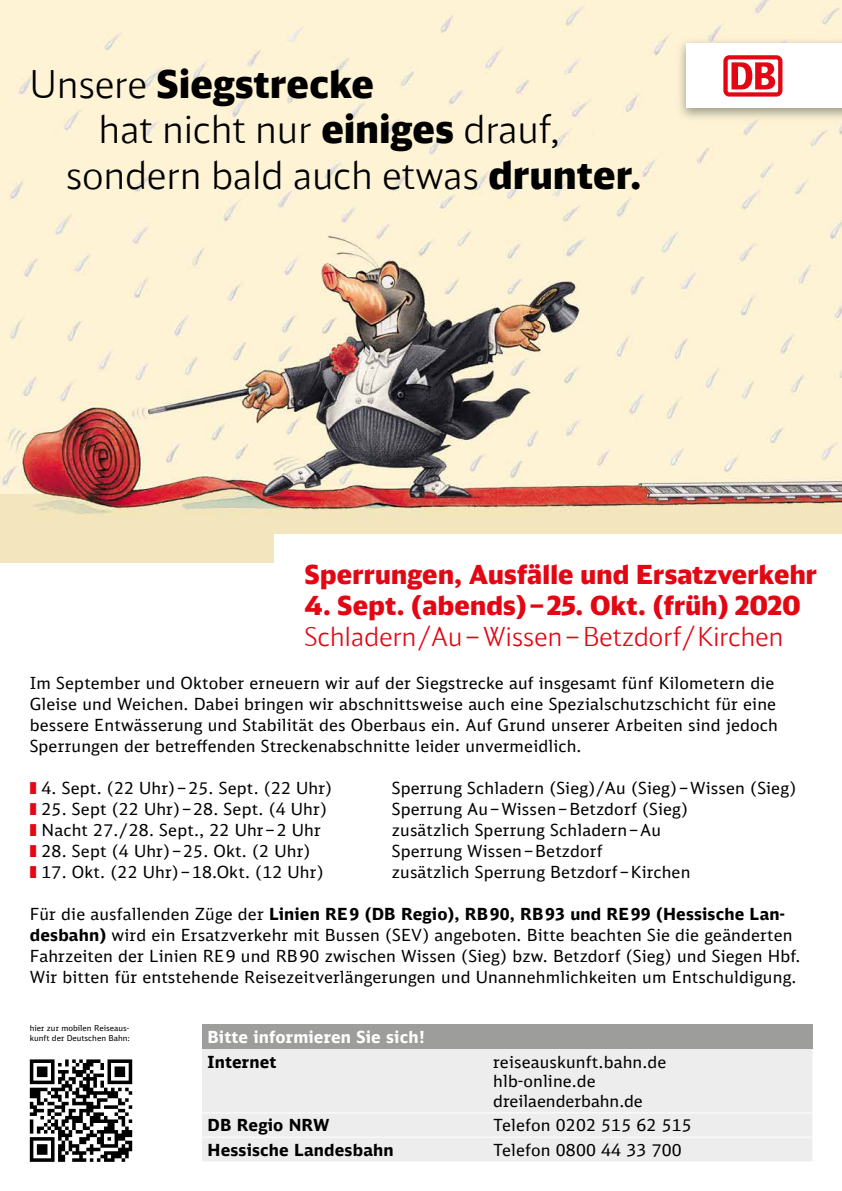
<style>
.page{position:relative;width:842px;height:1191px;background:#fff}
.page>*{position:absolute;margin:0;border:0;box-sizing:border-box;transform-origin:0 0}
.t1{font:300 38px "DB Head";letter-spacing:.01em;color:#000}
.t2{font:300 38px "DB Head";letter-spacing:.01em;color:#000}
.t3{font:300 26px "DB Head";letter-spacing:.01em;color:#e30613}
.t4{font:300 26px "DB Head";letter-spacing:.01em;color:#e30613}
.t5{font:16.5px/21px "DB Sans";letter-spacing:.01em;color:#000}
.t6{font:700 16.5px "DB Sans";letter-spacing:.01em;color:#000}
.t7{font:700 16.5px "DB Sans";letter-spacing:.01em;color:#fff}
.t8{font:8px/9.6px "DB Sans";color:#000}
.s1{font-style:inherit}
.s2{font-weight:700}
</style>
<div class="page">
<img style="left:0;top:0;width:842px;height:563px">
<div style="left:275px;top:534px;width:567px;height:29px;background:#fff"></div>
<svg style="left:30px;top:1059px;width:102px;height:102px"></svg>
<div style="left:202px;top:1024px;width:610px;height:25px;background:#9d9d9c"></div>
<div style="left:202px;top:1049px;width:610px;height:112px;background:#ededed"></div>
<hr style="left:202px;top:1112px;width:286px;height:1px;background:#fff">
<hr style="left:488px;top:1112px;width:324px;height:1px;background:#fff">
<hr style="left:202px;top:1137px;width:286px;height:1px;background:#fff">
<hr style="left:488px;top:1137px;width:324px;height:1px;background:#fff">
<img style="left:673px;top:34px;width:169px;height:91px">
<div style="left:687px;top:43px;width:154px;height:65px;background:#fff"></div>
<svg style="left:723px;top:55px;width:59px;height:42px"></svg>
<div style="left:728px;top:59px;width:50px;height:33px;background:#fff;border-radius:2px"></div>
<svg style="left:731px;top:62px;width:44px;height:27px"></svg>
<h1 class="t2" style="left:30px;top:60px;width:346px"><span class="s1">Unsere</span> Siegstrecke</h1>
<h1 class="t1" style="left:99px;top:106px;width:463px">hat nicht nur <span class="s1">einiges</span> drauf,</h1>
<h1 class="t1" style="left:66px;top:152px;width:577px">sondern bald auch etwas <span class="s1">drunter.</span></h1>
<h2 class="t3" style="left:305px;top:557px;width:514px">Sperrungen, Ausfälle und Ersatzverkehr</h2>
<h2 class="t3" style="left:305px;top:589px;width:497px">4. Sept. (abends)–25. Okt. (früh) 2020</h2>
<h2 class="t4" style="left:305px;top:621px;width:480px">Schladern/Au–Wissen–Betzdorf/Kirchen</h2>
<p class="t5" style="left:30px;top:672px;width:750px">Im September und Oktober erneuern wir auf der Siegstrecke auf insgesamt fünf Kilometern die Gleise und Weichen. Dabei bringen wir abschnittsweise auch eine Spezialschutzschicht für eine bessere Entwässerung und Stabilität des Oberbaus ein. Auf Grund unserer Arbeiten sind jedoch Sperrungen der betreffenden Streckenabschnitte leider unvermeidlich.</p>
<p class="t5" style="left:42px;top:777px;width:292px">4. Sept. (22 Uhr)–25. Sept. (22 Uhr)</p>
<p class="t5" style="left:392px;top:777px;width:406px">Sperrung Schladern (Sieg)/Au (Sieg)–Wissen (Sieg)</p>
<p class="t5" style="left:42px;top:798px;width:287px">25. Sept (22 Uhr)–28. Sept. (4 Uhr)</p>
<p class="t5" style="left:392px;top:798px;width:298px">Sperrung Au–Wissen–Betzdorf (Sieg)</p>
<p class="t5" style="left:42px;top:819px;width:281px">Nacht 27./28. Sept., 22 Uhr–2 Uhr</p>
<p class="t5" style="left:392px;top:819px;width:271px">zusätzlich Sperrung Schladern–Au</p>
<p class="t5" style="left:42px;top:840px;width:270px">28. Sept (4 Uhr)–25. Okt. (2 Uhr)</p>
<p class="t5" style="left:392px;top:840px;width:212px">Sperrung Wissen–Betzdorf</p>
<p class="t5" style="left:42px;top:861px;width:284px">17. Okt. (22 Uhr)–18.Okt. (12 Uhr)</p>
<p class="t5" style="left:392px;top:861px;width:300px">zusätzlich Sperrung Betzdorf–Kirchen</p>
<p class="t5" style="left:30px;top:903px;width:772px">Für die ausfallenden Züge der <span class="s2">Linien RE9 (DB Regio), RB90, RB93 und RE99 (Hessische Lan&shy;desbahn)</span> wird ein Ersatzverkehr mit Bussen (SEV) angeboten. Bitte beachten Sie die geänderten Fahrzeiten der Linien RE9 und RB90 zwischen Wissen (Sieg) bzw. Betzdorf (Sieg) und Siegen Hbf.<br>Wir bitten für entstehende Reisezeitverlängerungen und Unannehmlichkeiten um Entschuldigung.</p>
<p class="t8" style="left:30px;top:1023px;width:102px">hier zur mobilen Reiseaus&shy;kunft der Deutschen Bahn:</p>
<p class="t7" style="left:208px;top:1027px;width:219px">Bitte informieren Sie sich!</p>
<p class="t6" style="left:208px;top:1051px;width:70px">Internet</p>
<p class="t5" style="left:493px;top:1051px;width:175px;line-height:19.8px">reiseauskunft.bahn.de hlb-online.de dreilaenderbahn.de</p>
<p class="t6" style="left:208px;top:1115px;width:124px">DB Regio NRW</p>
<p class="t5" style="left:493px;top:1114px;width:200px">Telefon 0202 515 62 515</p>
<p class="t6" style="left:208px;top:1139px;width:187px">Hessische Landesbahn</p>
<p class="t5" style="left:493px;top:1139px;width:190px">Telefon 0800 44 33 700</p>
</div>
